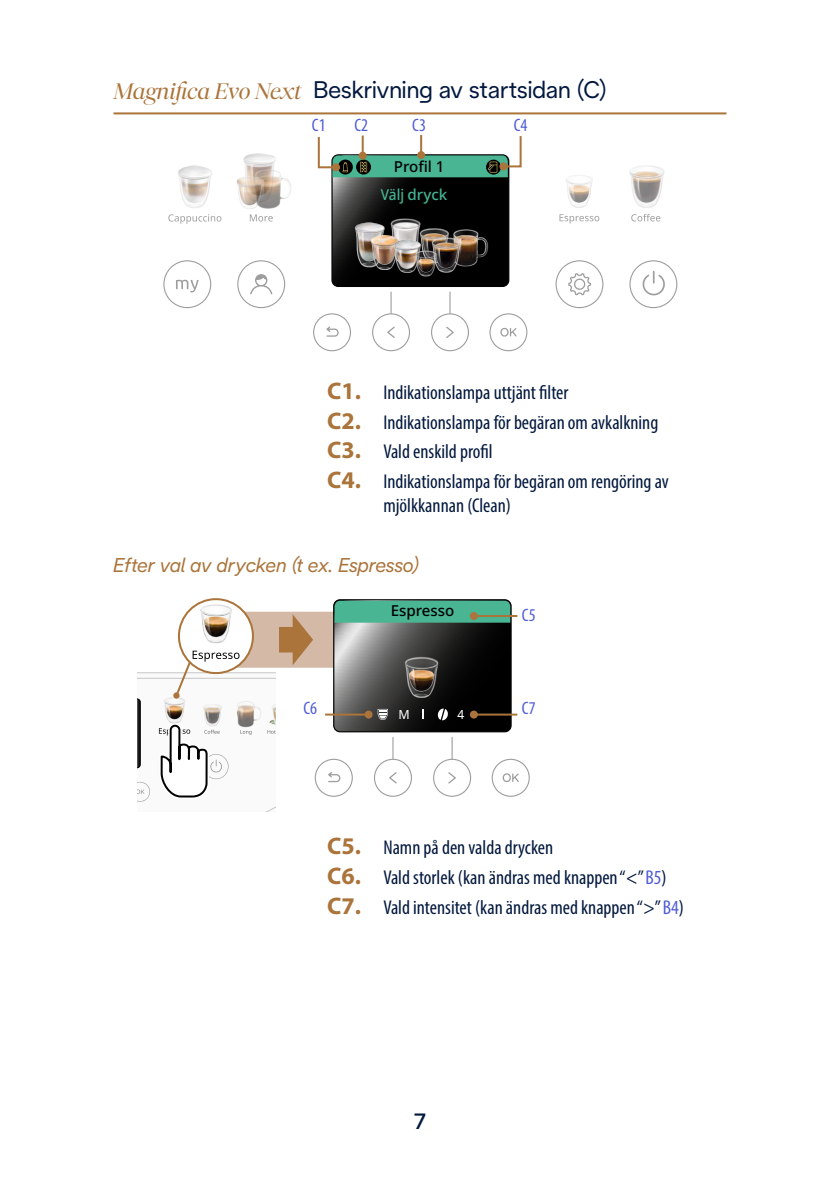
<style>
.page{position:relative;width:840px;height:1191px;background:#fff}
.page>*{position:absolute;margin:0;border:0;box-sizing:border-box;transform-origin:0 0}
.didascalie_-_titolo{font:24px "De Longhi Sans";color:#02183e}
.t1{font:500 22px "De Longhi Sans";color:#02183e}
.t2{font:condensed 20px/24px "Myriad Pro";color:#02183e}
.sottoparagrafo{font:italic 20px "De Longhi Sans";color:#aa743a}
.testo{font:condensed 18px "Myriad Pro";color:#4f5cd6}
.Allarmi_display{font:500 15.2px "Noto Sans";color:#000}
.Allarmi_display-2{font:500 15.2px "Noto Sans";color:#45b492;scale:.9 1}
.t3{font:12.4px "Noto Sans";color:#fff}
.s1{font-family:"De Longhi Serif";font-style:italic;color:#aa743a}
.s2{font-weight:700;font-stretch:normal;font-size:24px;color:#aa743a}
.s3{color:#4f5cd6}
</style>
<div class="page">
<hr style="left:113px;top:112px;width:613px;height:2px;background:#aa743a">
<svg style="left:237px;top:260px;width:48px;height:48px"></svg>
<svg style="left:629px;top:260px;width:48px;height:48px"></svg>
<svg style="left:555px;top:260px;width:48px;height:48px"></svg>
<svg style="left:163px;top:260px;width:48px;height:48px"></svg>
<img style="left:171px;top:165px;width:51px;height:59px">
<img style="left:559px;top:175px;width:41px;height:49px">
<img style="left:629px;top:165px;width:36px;height:57px">
<img style="left:243px;top:153px;width:48px;height:69px">
<img style="left:236px;top:174px;width:30px;height:37px">
<img style="left:168px;top:214px;width:3px;height:8px">
<svg style="left:313px;top:135px;width:214px;height:216px"></svg>
<div style="left:499px;top:162px;width:8px;height:8px;background:#aa743a;border-radius:50%"></div>
<hr style="left:361px;top:135px;width:2px;height:21px;background:#aa743a">
<div style="left:358px;top:152px;width:8px;height:8px;background:#aa743a;border-radius:50%"></div>
<hr style="left:420px;top:135px;width:2px;height:20px;background:#aa743a">
<div style="left:417px;top:151px;width:8px;height:8px;background:#aa743a;border-radius:50%"></div>
<svg style="left:137px;top:598px;width:392px;height:213px"></svg>
<hr style="left:325px;top:713px;width:43px;height:2px;background:#aa743a">
<div style="left:364px;top:710px;width:8px;height:8px;background:#aa743a;border-radius:50%"></div>
<hr style="left:473px;top:713px;width:44px;height:2px;background:#aa743a">
<div style="left:469px;top:710px;width:8px;height:8px;background:#aa743a;border-radius:50%"></div>
<hr style="left:473px;top:615px;width:44px;height:2px;background:#aa743a">
<div style="left:469px;top:612px;width:8px;height:8px;background:#aa743a;border-radius:50%"></div>
<p class="didascalie_-_titolo" style="left:113px;top:76px;width:494px"><span class="s1">Magnifica Evo Next</span> Beskrivning av startsidan (C)</p>
<p class="testo" style="left:312px;top:114px;width:15px">C1</p>
<p class="testo" style="left:354px;top:114px;width:15px">C2</p>
<p class="testo" style="left:412px;top:114px;width:15px">C3</p>
<p class="testo" style="left:513px;top:114px;width:15px">C4</p>
<p class="Allarmi_display" style="left:393px;top:156px;width:52px">Profil 1</p>
<p class="Allarmi_display-2" style="left:380px;top:184px;width:75px">Välj dryck</p>
<p class="t2" style="left:327px;top:380px;width:242px"><span class="s2">C1.</span> Indikationslampa uttjänt filter</p>
<p class="t2" style="left:327px;top:410px;width:332px"><span class="s2">C2.</span> Indikationslampa för begäran om avkalkning</p>
<p class="t2" style="left:327px;top:439px;width:167px"><span class="s2">C3.</span> Vald enskild profil</p>
<p class="t2" style="left:383px;top:469px;width:287px;text-indent:-56px"><span class="s2">C4.</span> Indikationslampa för begäran om rengöring av mjölkkannan (Clean)</p>
<p class="sottoparagrafo" style="left:113px;top:553px;width:307px">Efter val av drycken (t ex. Espresso)</p>
<p class="Allarmi_display" style="left:390px;top:600px;width:65px">Espresso</p>
<p class="testo" style="left:521px;top:604px;width:15px">C5</p>
<p class="testo" style="left:303px;top:697px;width:15px">C6</p>
<p class="testo" style="left:521px;top:697px;width:15px">C7</p>
<p class="t3" style="left:398px;top:706px;width:13px">M</p>
<p class="t3" style="left:457px;top:706px;width:8px">4</p>
<p class="t2" style="left:327px;top:835px;width:227px"><span class="s2">C5.</span> Namn på den valda drycken</p>
<p class="t2" style="left:327px;top:865px;width:341px"><span class="s2">C6.</span> Vald storlek (kan ändras med knappen “&lt;” <span class="s3">B5</span>)</p>
<p class="t2" style="left:327px;top:895px;width:358px"><span class="s2">C7.</span> Vald intensitet (kan ändras med knappen “&gt;”<span class="s3">B4</span>)</p>
<p class="t1" style="left:413px;top:1108px;width:14px">7</p>
</div>
